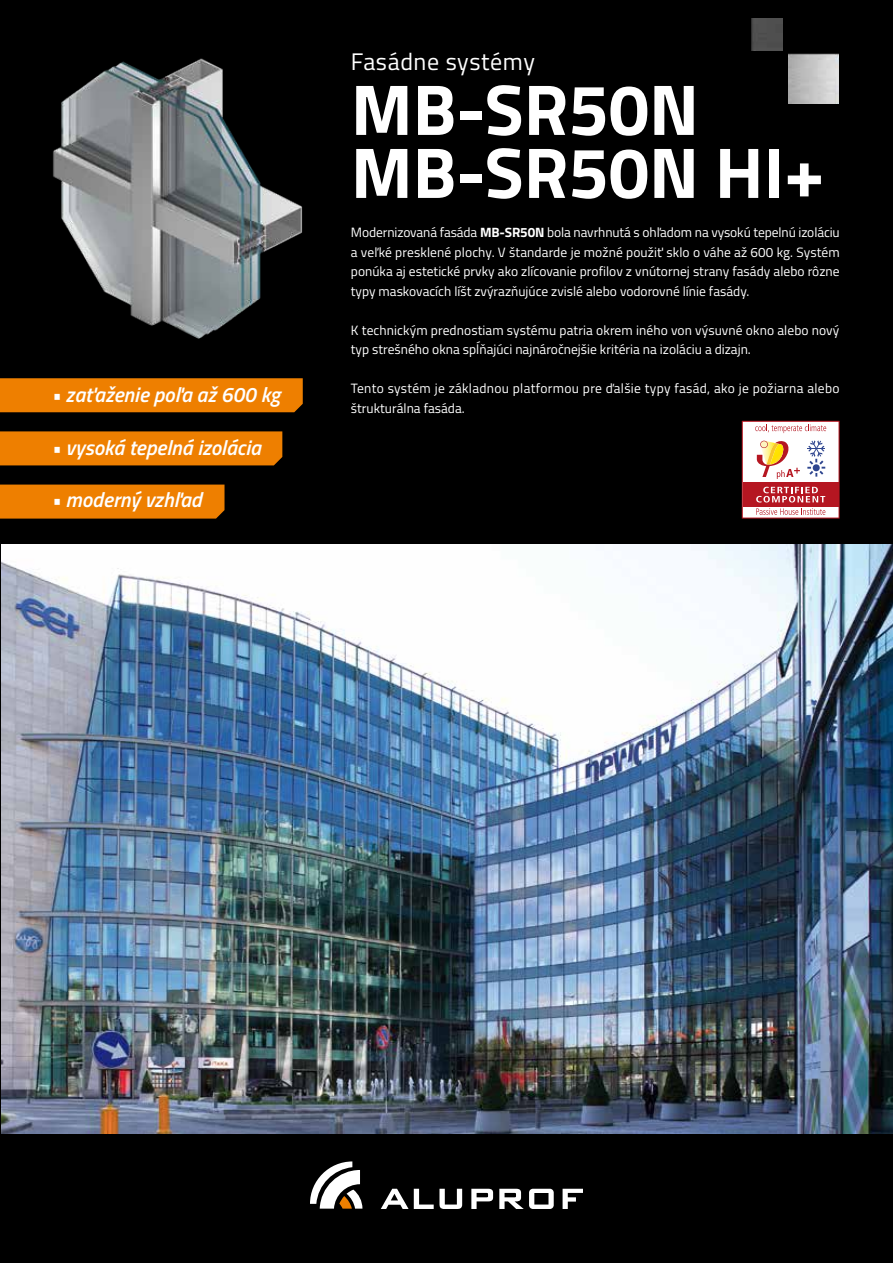
<style>
.page{position:relative;width:893px;height:1263px;background:#000}
.page>*{position:absolute;margin:0;border:0;box-sizing:border-box;transform-origin:0 0}
.t1{font:700 72px/63px "Titillium";color:#fff}
.t2{font:24px "Titillium";letter-spacing:.025em;color:#fff}
.t3{font:italic 600 21px "Titillium";color:#fff}
.t4{font:13.5px/19.5px "Titillium";color:#fff;text-align:justify}
.t5{font:13.5px/19.5px "Titillium";letter-spacing:.02em;color:#fff}
.s1{font-weight:700}
</style>
<div class="page">
<img style="left:53px;top:58px;width:250px;height:281px">
<svg style="left:310px;top:1161px;width:52px;height:47px"></svg>
<svg style="left:381px;top:1189px;width:81px;height:20px"></svg>
<svg style="left:471px;top:1189px;width:22px;height:20px"></svg>
<svg style="left:499px;top:1189px;width:55px;height:20px"></svg>
<svg style="left:563px;top:1189px;width:20px;height:20px"></svg>
<img style="left:1px;top:544px;width:892px;height:590px">
<img style="left:751px;top:19px;width:32px;height:31px">
<img style="left:789px;top:54px;width:50px;height:50px">
<div style="left:0;top:431px;width:282px;height:34px;background:#ee7f00"></div>
<div style="left:0;top:378px;width:303px;height:34px;background:#ee7f00"></div>
<div style="left:0;top:485px;width:225px;height:34px;background:#ee7f00"></div>
<svg style="left:742px;top:421px;width:98px;height:98px;background:#e2b0af"></svg>
<h3 class="t3" style="left:51px;top:379px;width:231px">• zaťaženie poľa až 600 kg</h3>
<h3 class="t3" style="left:51px;top:431px;width:211px">• vysoká tepelná izolácia</h3>
<h3 class="t3" style="left:51px;top:484px;width:152px">• moderný vzhľad</h3>
<h2 class="t2" style="left:351px;top:44px;width:186px">Fasádne systémy</h2>
<h1 class="t1" style="left:351px;top:74px;width:475px">MB-SR50N<br>MB-SR50N HI+</h1>
<p class="t4" style="left:351px;top:222px;width:490px">Modernizovaná fasáda <span class="s1">MB-SR50N</span> bola navrhnutá s ohľadom na vysokú tepelnú izoláciu a veľké presklené plochy. V štandarde je možné použiť sklo o váhe až 600 kg. Systém ponúka aj estetické prvky ako zlícovanie profilov z vnútornej strany fasády alebo rôzne typy maskovacích líšt zvýrazňujúce zvislé alebo vodorovné línie fasády.</p>
<p class="t4" style="left:351px;top:320px;width:490px">K technickým prednostiam systému patria okrem iného von výsuvné okno alebo nový typ strešného okna spĺňajúci najnáročnejšie kritéria na izoláciu a dizajn.</p>
<p class="t5" style="left:351px;top:378px;width:490px">Tento systém je základnou platformou pre ďalšie typy fasád, ako je požiarna alebo štrukturálna fasáda.</p>
</div>
